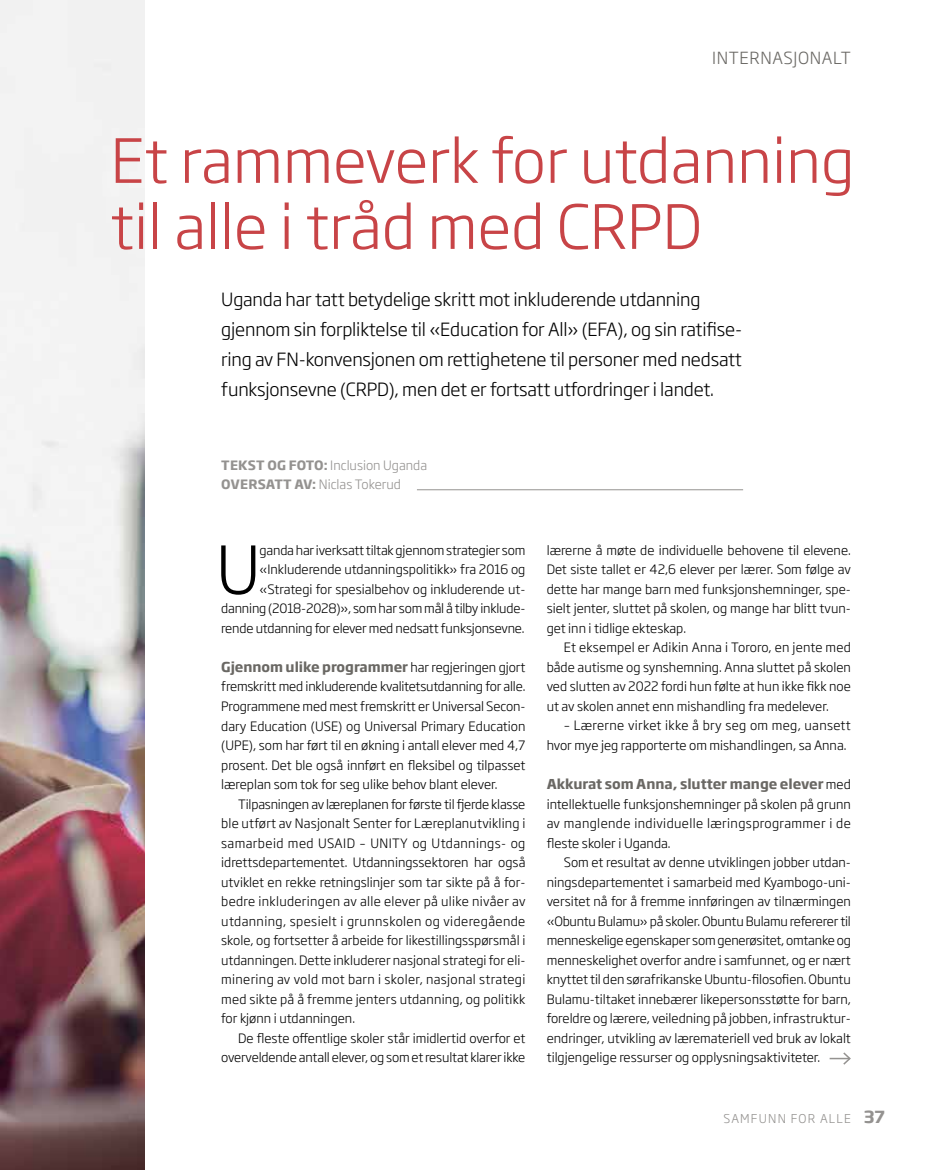
<style>
.page{position:relative;width:936px;height:1170px;background:#fff}
.page>*{position:absolute;margin:0;border:0;box-sizing:border-box;transform-origin:0 0}
.t1{font:300 65.25px "Soho Gothic Std";color:#000}
.t2{font:300 60px/66px "Soho Gothic Std";color:#c84447}
.t3{font:300 18px/30px "Soho Gothic Std";letter-spacing:-.01em;color:#000}
.t4{font:300 16.5px "Soho Gothic Std";letter-spacing:.04em;color:#6a6864}
.t5{font:700 13.5px "Soho Gothic Std";letter-spacing:-.005em;color:#6a6864}
.t6{font:300 12.75px/19.5px "Soho Gothic Std";color:#000;text-align:justify}
.t7{font:300 12.75px/19.5px "Soho Gothic Std";color:#949290}
.t8{font:300 12px "Soho Gothic Std";letter-spacing:.1em;color:#949290}
.s1{font-weight:700}
.s2{font-weight:300;font-size:12.75px;color:#000}
.s3{font-weight:700;font-size:16.5px}
</style>
<div class="page">
<img style="left:0;top:0;width:145px;height:1169px">
<hr style="left:417px;top:489px;width:326px;height:1px;background:#949290">
<hr style="left:829px;top:1057px;width:20px;height:2px;background:#949290">
<svg style="left:841px;top:1052px;width:10px;height:13px"></svg>
<div style="left:57px;top:81px;width:850px;height:226px;background:#fff"></div>
<p class="t4" style="left:712px;top:47px;width:140px">INTERNASJONALT</p>
<h2 class="t2" style="left:111px;top:129px;width:745px">Et rammeverk for utdanning til alle i tråd med CRPD</h2>
<p class="t3" style="left:221px;top:284px;width:522px">Uganda har tatt betydelige skritt mot inkluderende utdanning gjennom sin forpliktelse til «Education for All» (EFA), og sin ratifise&shy;ring av FN-konvensjonen om rettighetene til personer med nedsatt funksjonsevne (CRPD), men det er fortsatt utfordringer i landet.</p>
<p class="t7" style="left:221px;top:455px;width:207px"><span class="s1">TEKST OG FOTO:</span> Inclusion Uganda<br><span class="s1">OVERSATT AV:</span> Niclas Tokerud</p>
<p class="t6" style="left:221px;top:540px;width:306px;text-align:right">ganda har iverksatt tiltak gjennom strategier som «Inkluderende utdanningspolitikk» fra 2016 og «Strategi for spesialbehov og inkluderende ut&shy;danning (2018-2028)», som har som mål å tilby inklude&shy;rende utdanning for elever med nedsatt funksjonsevne.</p>
<p class="t5" style="left:221px;top:658px;width:306px">Gjennom ulike programmer <span class="s2">har regjeringen gjort</span></p>
<p class="t6" style="left:221px;top:677px;width:306px">fremskritt med inkluderende kvalitetsutdanning for alle.<br>Programmene med mest fremskritt er Universal Secon&shy;dary Education (USE) og Universal Primary Education (UPE), som har ført til en økning i antall elever med 4,7 prosent. Det ble også innført en fleksibel og tilpasset læreplan som tok for seg ulike behov blant elever.</p>
<p class="t6" style="left:221px;top:794px;width:306px;text-indent:17px">Tilpasningen av læreplanen for første til fjerde klasse ble utført av Nasjonalt Senter for Læreplanutvikling i samarbeid med USAID – UNITY og Utdannings- og idrettsdepartementet. Utdanningssektoren har også utviklet en rekke retningslinjer som tar sikte på å for&shy;bedre inkluderingen av alle elever på ulike nivåer av utdanning, spesielt i grunnskolen og videregående skole, og fortsetter å arbeide for likestillingsspørsmål i utdanningen. Dette inkluderer nasjonal strategi for eli&shy;minering av vold mot barn i skoler, nasjonal strategi med sikte på å fremme jenters utdanning, og politikk for kjønn i utdanningen.</p>
<p class="t6" style="left:221px;top:1028px;width:306px;text-align:right">De fleste offentlige skoler står imidlertid overfor et overveldende antall elever, og som et resultat klarer ikke</p>
<h1 class="t1" style="left:216px;top:528px;width:46px">U</h1>
<p class="t6" style="left:546px;top:540px;width:306px">lærerne å møte de individuelle behovene til elevene.<br>Det siste tallet er 42,6 elever per lærer. Som følge av dette har mange barn med funksjonshemninger, spe&shy;sielt jenter, sluttet på skolen, og mange har blitt tvun&shy;get inn i tidlige ekteskap.</p>
<p class="t6" style="left:546px;top:638px;width:306px;text-indent:17px">Et eksempel er Adikin Anna i Tororo, en jente med både autisme og synshemning. Anna sluttet på skolen ved slutten av 2022 fordi hun følte at hun ikke fikk noe ut av skolen annet enn mishandling fra medelever.</p>
<p class="t6" style="left:546px;top:716px;width:306px;text-indent:17px">– Lærerne virket ikke å bry seg om meg, uansett hvor mye jeg rapporterte om mishandlingen, sa Anna.</p>
<p class="t5" style="left:546px;top:775px;width:306px">Akkurat som Anna, slutter mange elever <span class="s2">med</span></p>
<p class="t6" style="left:546px;top:794px;width:306px">intellektuelle funksjonshemninger på skolen på grunn av manglende individuelle læringsprogrammer i de fleste skoler i Uganda.</p>
<p class="t6" style="left:546px;top:852px;width:306px;text-indent:17px">Som et resultat av denne utviklingen jobber utdan&shy;ningsdepartementet i samarbeid med Kyambogo-uni&shy;versitet nå for å fremme innføringen av tilnærmingen «Obuntu Bulamu» på skoler. Obuntu Bulamu refererer til menneskelige egenskaper som generøsitet, omtanke og menneskelighet overfor andre i samfunnet, og er nært knyttet til den sørafrikanske Ubuntu-filosofien. Obuntu Bulamu-tiltaket innebærer likepersonsstøtte for barn, foreldre og lærere, veiledning på jobben, infrastruktur&shy;endringer, utvikling av læremateriell ved bruk av lokalt tilgjengelige ressurser og opplysningsaktiviteter.</p>
<p class="t8" style="left:723px;top:1110px;width:163px">SAMFUNN FOR ALLE <span class="s3">37</span></p>
</div>
